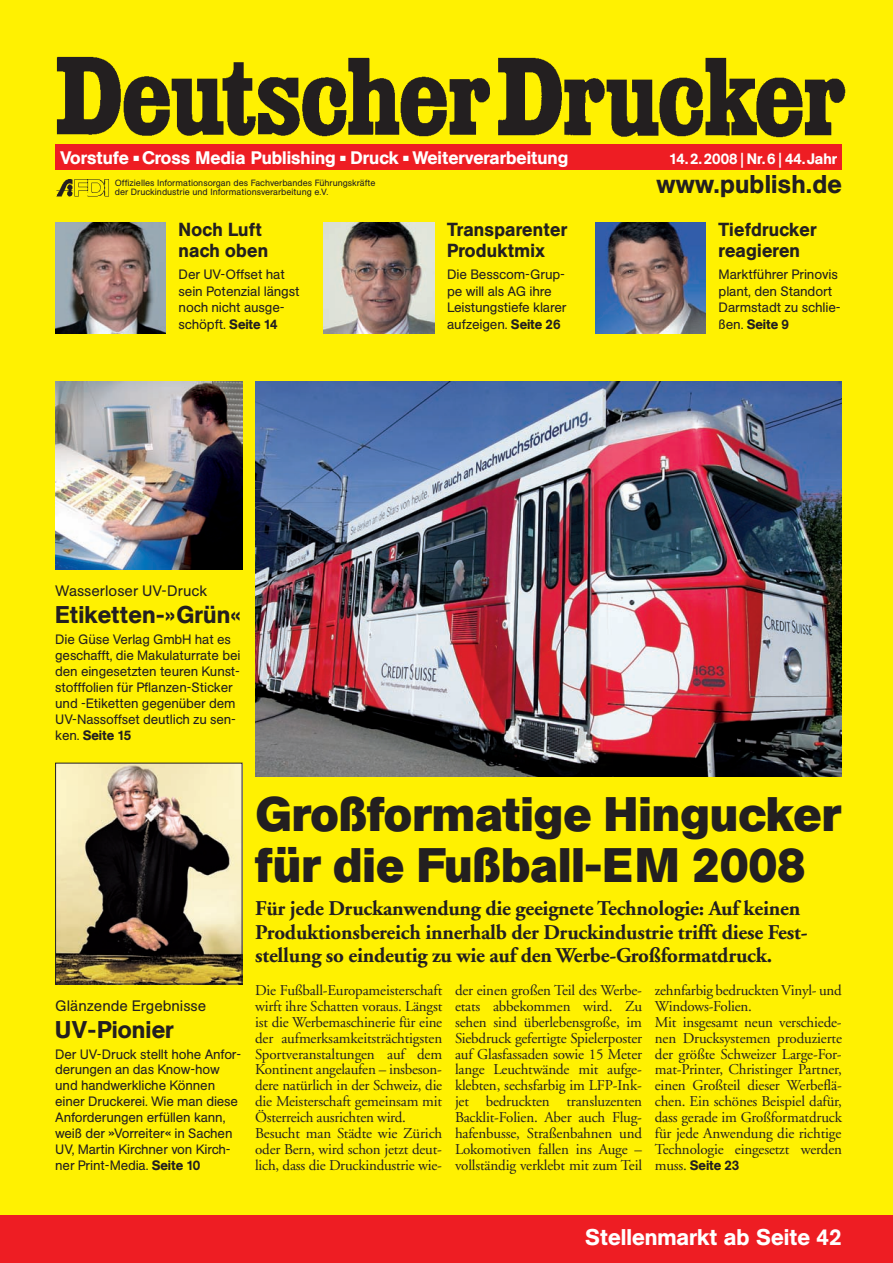
<style>
.page{position:relative;width:893px;height:1263px;background:#fff}
.page>*{position:absolute;margin:0;border:0;box-sizing:border-box;transform-origin:0 0}
.t1{font:700 48px/51px "AG Buch BQ";letter-spacing:-.01em;color:#231f20}
.t2{font:500 25.5px "AG Buch BQ";letter-spacing:.01em;color:#231f20}
.t3{font:500 24px "AG Buch BQ";letter-spacing:.005em;color:#231f20}
.t4{font:500 22.5px "AG Buch BQ";color:#fff}
.t5{font:700 21px/23.2px "Adobe Garamond";letter-spacing:-.01em;color:#231f20}
.t6{font:500 18.75px/21px "AG Buch BQ";letter-spacing:.015em;color:#231f20}
.t7{font:500 18px "AG Buch BQ";color:#fff}
.t8{font:15px/15.9px "Adobe Garamond";letter-spacing:-.01em;color:#231f20}
.t9{font:15px "AG Buch BQ";color:#231f20}
.t10{font:500 15px "AG Buch BQ";color:#fff}
.t11{font:13.5px/15.9px "AG Buch BQ";letter-spacing:-.01em;color:#231f20}
.t12{font:500 13.5px "AG Buch BQ";letter-spacing:-.01em;color:#231f20}
.t13{font:9px/9px "AG Buch BQ";color:#231f20}
.s1{font-weight:500}
.s2{font-family:"Adobe Garamond";font-weight:400;font-size:15px}
</style>
<div class="page">
<img style="left:0;top:0;width:893px;height:1263px">
<p class="t7" style="left:60px;top:151px;width:510px">Vorstufe ■ Cross Media Publishing ■ Druck ■ Weiterverarbeitung</p>
<p class="t10" style="left:669px;top:153px;width:169px">14.2.2008 | Nr.6 | 44.Jahr</p>
<p class="t13" style="left:115px;top:179px;width:262px">Offizielles Informationsorgan des Fachverbandes Führungskräfte der Druckindustrie und Informationsverarbeitung e.V.</p>
<h2 class="t2" style="left:656px;top:175px;width:187px">www.publish.de</h2>
<p class="t6" style="left:179px;top:220px;width:91px">Noch Luft nach oben</p>
<p class="t11" style="left:179px;top:267px;width:122px;line-height:16.5px">Der UV-Offset hat sein Potenzial längst noch nicht ausge&shy;schöpft. <span class="s1">Seite 14</span></p>
<p class="t9" style="left:55px;top:585px;width:153px">Wasserloser UV-Druck</p>
<h3 class="t3" style="left:55px;top:606px;width:187px">Etiketten-»Grün«</h3>
<p class="t11" style="left:55px;top:632px;width:187px">Die Güse Verlag GmbH hat es geschafft, die Makulaturrate bei den eingesetzten teuren Kunst&shy;stofffolien für Pflanzen-Sticker und -Etiketten gegenüber dem<br>UV-Nassoffset deutlich zu sen&shy;ken. <span class="s1">Seite 15</span></p>
<p class="t6" style="left:447px;top:220px;width:122px">Transparenter<br>Produktmix</p>
<p class="t11" style="left:447px;top:267px;width:121px;line-height:16.5px">Die Bess com-Grup&shy;pe will als AG ihre<br>Leistungstiefe klarer aufzeigen. <span class="s1">Seite 26</span></p>
<p class="t6" style="left:719px;top:220px;width:99px">Tiefdrucker reagieren</p>
<p class="t11" style="left:719px;top:267px;width:123px;line-height:16.5px">Marktführer Prinovis plant, den Standort<br>Darmstadt zu schlie&shy;ßen. <span class="s1">Seite 9</span></p>
<p class="t9" style="left:55px;top:1000px;width:152px">Glänzende Ergebnisse</p>
<h3 class="t3" style="left:55px;top:1021px;width:120px">UV-Pionier</h3>
<p class="t11" style="left:55px;top:1047px;width:188px">Der UV-Druck stellt hohe Anfor&shy;derungen an das Know-how und handwerkliche Können einer Druckerei. Wie man diese<br>Anforderungen erfüllen kann, weiß der »Vorreiter« in Sachen<br>UV, Martin Kirchner von Kirch&shy;ner Print-Media. <span class="s1">Seite 10</span></p>
<h1 class="t1" style="left:255px;top:793px;width:588px">Großformatige Hingucker für die Fußball-EM 2008</h1>
<h3 class="t5" style="left:255px;top:899px;width:554px">Für jede Druckanwendung die geeignete Technologie: Auf keinen<br>Produktionsbereich innerhalb der Druckindustrie trifft diese Fest&shy;stellung so eindeutig zu wie auf den Werbe-Großformatdruck.</h3>
<p class="t8" style="left:255px;top:983px;width:189px">Die Fußball-Europameisterschaft wirft ihre Schatten voraus. Längst ist die Werbemaschinerie für eine der aufmerksamkeitsträchtigsten Sportveranstaltungen auf dem Kontinent angelaufen – insbeson&shy;dere natürlich in der Schweiz, die die Meisterschaft gemeinsam mit Österreich ausrichten wird.<br>Besucht man Städte wie Zürich oder Bern, wird schon jetzt deut&shy;lich, dass die Druckindustrie wie-</p>
<p class="t8" style="left:455px;top:983px;width:189px;text-align:justify">der einen großen Teil des Werbe - etats abbekommen wird. Zu sehen sind überlebensgroße, im Siebdruck gefertigte Spielerposter auf Glasfassaden sowie 15 Meter lange Leuchtwände mit aufge&shy;klebten, sechsfarbig im LFP-Ink&shy;jet bedruckten transluzenten Backlit-Folien. Aber auch Flug&shy;hafenbusse, Straßenbahnen und Lokomotiven fallen ins Auge – vollständig verklebt mit zum Teil</p>
<p class="t8" style="left:655px;top:983px;width:189px">zehnfarbig bedruckten Vinyl- und<br>Windows-Folien.<br>Mit insgesamt neun verschiede&shy;nen Drucksystemen produzierte der größte Schweizer Large-For&shy;mat-Printer, Christinger Partner, einen Großteil dieser Werbeflä&shy;chen. Ein schönes Beispiel dafür, dass gerade im Großformatdruck für jede Anwendung die richtige<br>Technologie eingesetzt werden</p>
<p class="t12" style="left:655px;top:1160px;width:86px"><span class="s2">muss.</span> Seite 23</p>
<h3 class="t4" style="left:585px;top:1229px;width:258px">Stellenmarkt ab Seite 42</h3>
</div>
